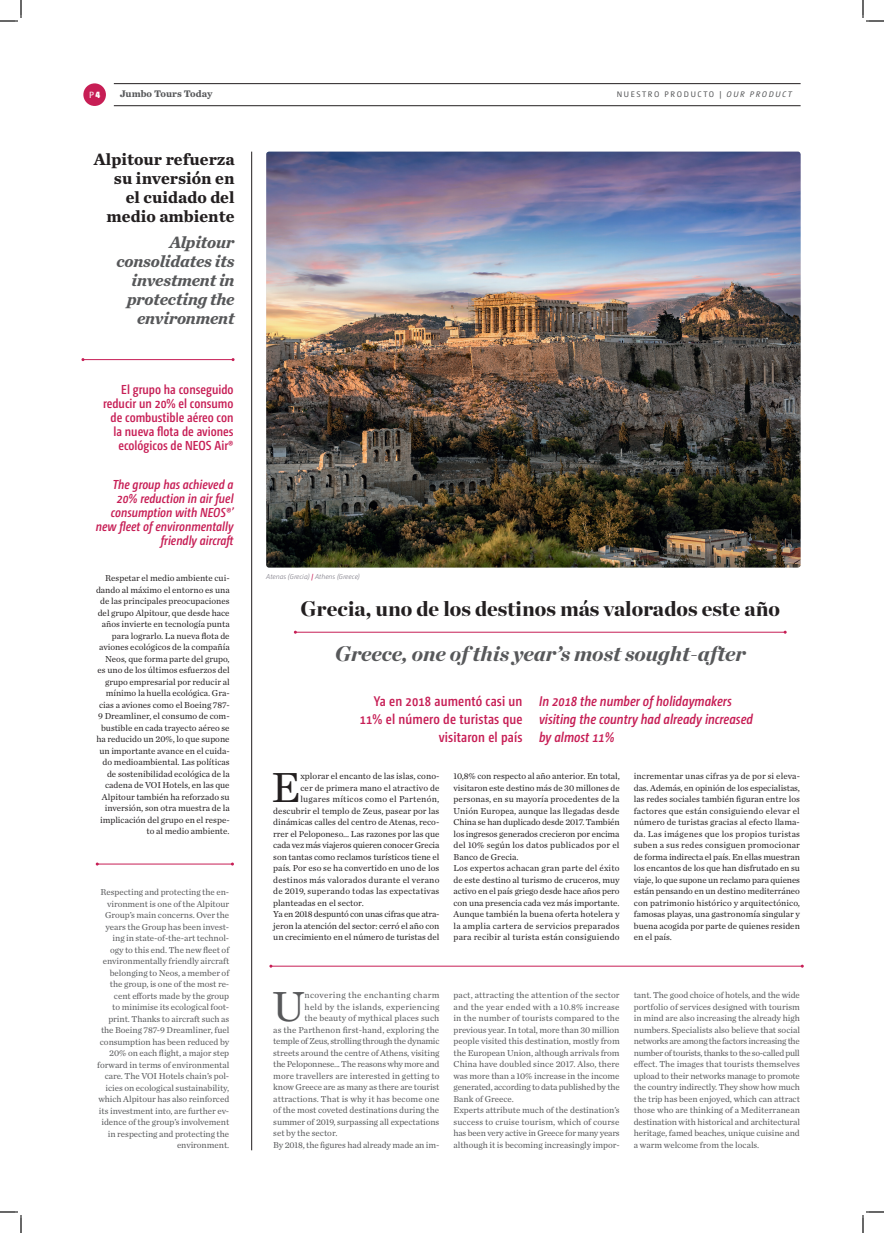
<style>
.page{position:relative;width:884px;height:1233px;background:#fff}
.page>*{position:absolute;margin:0;border:0;box-sizing:border-box;transform-origin:0 0}
.t1{font:44px "Chronicle Text G1";color:#231f20}
.t2{font:44px "Chronicle Text G1";color:#57585a}
.t3{font:900 21px "Chronicle Display";color:#231f20}
.t4{font:italic 900 21px "Chronicle Display";color:#57585a}
.t5{font:italic 700 17px/19px "Chronicle Text G1";letter-spacing:-.01em;color:#57585a;text-align:right}
.t6{font:700 17px/19px "Chronicle Text G1";color:#231f20;text-align:right}
.t7{font:italic 600 14px/18px "Camingo Dos Pro Cd";color:#c71e55}
.t8{font:600 14px/18px "Camingo Dos Pro Cd";letter-spacing:.01em;color:#c71e55;text-align:right}
.t9{font:italic 600 13px/14px "Camingo Dos Pro Cd";color:#c71e55;text-align:right}
.t10{font:600 13px/14px "Camingo Dos Pro Cd";color:#c71e55;text-align:right}
.t11{font:700 10px "Chronicle Text G1";color:#57585a}
.t12{font:9px/11.5px "Chronicle Text G1";color:#231f20}
.t13{font:9px/11.5px "Chronicle Text G1";letter-spacing:-.005em;color:#57585a}
.t14{font:9px "Chronicle Text G1";letter-spacing:-.025em;color:#57585a}
.t15{font:9px "Chronicle Text G1";letter-spacing:-.02em;color:#231f20}
.t16{font:9px "Chronicle Text G1";letter-spacing:.02em;color:#231f20}
.t17{font:9px "Chronicle Text G1";letter-spacing:.03em;color:#231f20}
.t18{font:9px "Chronicle Text G1";letter-spacing:.03em;color:#57585a}
.t19{font:9px "Chronicle Text G1";letter-spacing:.035em;color:#57585a}
.t20{font:9px "Camingo Dos Pro";color:#fff}
.t21{font:8px "Camingo Dos Pro";letter-spacing:.205em;color:#57585a}
.t22{font:italic 300 7px "Camingo Dos Pro";color:#726f7b}
.s1{font-weight:900}
.s2{font-weight:400;color:#c71e55}
.s3{font-style:italic}
</style>
<div class="page">
<img style="left:266px;top:152px;width:535px;height:415px">
<div style="left:83px;top:83px;width:23px;height:23px;background:#c71e55;border-radius:50%"></div>
<hr style="left:114px;top:105px;width:687px;height:1px;background:#231f20">
<hr style="left:114px;top:83px;width:687px;height:1px;background:#231f20">
<hr style="left:271px;top:965px;width:531px;height:1px;background:#c71e55">
<hr style="left:83px;top:359px;width:150px;height:1px;background:#c71e55">
<hr style="left:97px;top:863px;width:135px;height:1px;background:#c71e55">
<hr style="left:251px;top:152px;width:1px;height:998px;background:#231f20">
<hr style="left:295px;top:632px;width:490px;height:1px;background:#c71e55">
<svg style="left:0;top:0;width:22px;height:22px"></svg>
<svg style="left:0;top:1211px;width:22px;height:22px"></svg>
<svg style="left:862px;top:0;width:22px;height:22px"></svg>
<svg style="left:862px;top:1211px;width:22px;height:22px"></svg>
<p class="t20" style="left:89px;top:89px;width:13px">P<span class="s1">4</span></p>
<p class="t11" style="left:120px;top:86px;width:94px">Jumbo Tours Today</p>
<h3 class="t6" style="left:94px;top:148px;width:142px">Alpitour refuerza su inversión en<br>el cuidado del medio ambiente</h3>
<h3 class="t5" style="left:116px;top:232px;width:120px">Alpitour consolidates its investment in protecting the environment</h3>
<h3 class="t10" style="left:103px;top:382px;width:132px">El grupo ha conseguido reducir un 20% el consumo de combustible aéreo con la nueva flota de aviones ecológicos de NEOS Air®</h3>
<h3 class="t9" style="left:96px;top:477px;width:141px">The group has achieved a<br>20% reduction in air fuel consumption with NEOS®’ new fleet of environmentally friendly aircraft</h3>
<p class="t12" style="left:96px;top:572px;width:135px;text-align:right">Respetar el medio ambiente cui&shy;dando al máximo el entorno es una de las principales preocupaciones del grupo Alpitour, que desde hace años invierte en tecnología punta para lograrlo. La nueva flota de aviones ecológicos de la compañía<br>Neos, que forma parte del grupo, es uno de los últimos esfuerzos del grupo empresarial por reducir al mínimo la huella ecológica. Gra&shy;cias a aviones como el Boeing 787-<br>9 Dreamliner, el consumo de com&shy;bustible en cada trayecto aéreo se ha reducido un 20%, lo que supone un importante avance en el cuida&shy;do medioambiental. Las políticas de sostenibilidad ecológica de la cadena de VOI Hotels, en las que<br>Alpitour también ha reforzado su inversión, son otra muestra de la implicación del grupo en el respe&shy;to al medio ambiente.</p>
<p class="t13" style="left:97px;top:886px;width:133px;text-align:right">Respecting and protecting the en&shy;vironment is one of the Alpitour<br>Group’s main concerns. Over the years the Group has been invest&shy;ing in state-of-the-art technol&shy;ogy to this end. The new fleet of environmentally friendly aircraft belonging to Neos, a member of the group, is one of the most re&shy;cent efforts made by the group<br>to minimise its ecological foot&shy;print. Thanks to aircraft such as the Boeing 787-9 Dreamliner, fuel consumption has been reduced by<br>20% on each flight, a major step forward in terms of environmental care. The VOI Hotels chain’s pol&shy;icies on ecological sustainability, which Alpitour has also reinforced its investment into, are further ev&shy;idence of the group’s involvement in respecting and protecting the environment.</p>
<p class="t22" style="left:266px;top:573px;width:95px">Atenas (Grecia) <span class="s2">|</span> Athens (Greece)</p>
<p class="t21" style="left:617px;top:90px;width:177px">NUESTRO PRODUCTO | <span class="s3">OUR PRODUCT</span></p>
<h2 class="t3" style="left:301px;top:591px;width:481px">Grecia, uno de los destinos más valorados este año</h2>
<h2 class="t4" style="left:335px;top:636px;width:412px">Greece, one of this year’s most sought-after</h2>
<h3 class="t8" style="left:360px;top:692px;width:164px">Ya en 2018 aumentó casi un<br>11% el número de turistas que visitaron el país</h3>
<h3 class="t7" style="left:539px;top:692px;width:215px">In 2018 the number of holidaymakers visiting the country had already increased by almost 11%</h3>
<h1 class="t1" style="left:271px;top:754px;width:30px">E</h1>
<p class="t12" style="left:300px;top:770px;width:140px">xplorar el encanto de las islas, cono-</p>
<p class="t12" style="left:300px;top:781px;width:140px">cer de primera mano el atractivo de</p>
<p class="t17" style="left:300px;top:792px;width:140px">lugares míticos como el Partenón,</p>
<p class="t12" style="left:273px;top:804px;width:168px">descubrir el templo de Zeus, pasear por las</p>
<p class="t12" style="left:273px;top:816px;width:167px">dinámicas calles del centro de Atenas, reco-</p>
<p class="t12" style="left:273px;top:827px;width:168px">rrer el Peloponeso… Las razones por las que</p>
<p class="t15" style="left:273px;top:838px;width:168px">cada vez más viajeros quieren conocer Grecia</p>
<p class="t12" style="left:273px;top:850px;width:168px">son tantas como reclamos turísticos tiene el</p>
<p class="t12" style="left:273px;top:862px;width:167px">país. Por eso se ha convertido en uno de los</p>
<p class="t16" style="left:273px;top:873px;width:168px">destinos más valorados durante el verano</p>
<p class="t16" style="left:273px;top:884px;width:168px">de 2019, superando todas las expectativas</p>
<p class="t12" style="left:273px;top:896px;width:92px">planteadas en el sector.</p>
<p class="t15" style="left:273px;top:907px;width:168px">Ya en 2018 despuntó con unas cifras que atra-</p>
<p class="t12" style="left:273px;top:919px;width:168px">jeron la atención del sector: cerró el año con</p>
<p class="t12" style="left:273px;top:931px;width:167px">un crecimiento en el número de turistas del</p>
<p class="t12" style="left:454px;top:770px;width:168px">10,8% con respecto al año anterior. En total, visitaron este destino más de 30 millones de personas, en su mayoría procedentes de la Unión Europea, aunque las llegadas desde China se han duplicado desde 2017. También los ingresos generados crecieron por encima del 10% según los datos publicados por el Banco de Grecia.<br>Los expertos achacan gran parte del éxito de este destino al turismo de cruceros, muy activo en el país griego desde hace años pero con una presencia cada vez más importante.<br>Aunque también la buena oferta hotelera y la amplia cartera de servicios preparados para recibir al turista están consiguiendo</p>
<p class="t12" style="left:634px;top:770px;width:168px;text-align:justify">incrementar unas cifras ya de por si eleva&shy;das. Además, en opinión de los especialistas, las redes sociales también figuran entre los factores que están consiguiendo elevar el número de turistas gracias al efecto llama&shy;da. Las imágenes que los propios turistas suben a sus redes consiguen promocionar de forma indirecta el país. En ellas muestran los encantos de los que han disfrutado en su viaje, lo que supone un reclamo para quienes están pensando en un destino mediterráneo con patrimonio histórico y arquitectónico, famosas playas, una gastronomía singular y buena acogida por parte de quienes residen en el país.</p>
<h1 class="t2" style="left:272px;top:973px;width:34px">U</h1>
<p class="t19" style="left:305px;top:988px;width:136px">ncovering the enchanting charm</p>
<p class="t18" style="left:305px;top:999px;width:136px">held by the islands, experiencing</p>
<p class="t13" style="left:305px;top:1011px;width:136px">the beauty of mythical places such</p>
<p class="t13" style="left:273px;top:1023px;width:167px">as the Parthenon first-hand, exploring the</p>
<p class="t14" style="left:273px;top:1034px;width:168px">temple of Zeus, strolling through the dynamic</p>
<p class="t13" style="left:273px;top:1046px;width:168px">streets around the centre of Athens, visiting</p>
<p class="t14" style="left:273px;top:1057px;width:168px">the Peloponnese... The reasons why more and</p>
<p class="t13" style="left:273px;top:1069px;width:168px">more travellers are interested in getting to</p>
<p class="t13" style="left:273px;top:1080px;width:168px">know Greece are as many as there are tourist</p>
<p class="t13" style="left:273px;top:1092px;width:168px">attractions. That is why it has become one</p>
<p class="t13" style="left:273px;top:1103px;width:167px">of the most coveted destinations during the</p>
<p class="t13" style="left:273px;top:1115px;width:168px">summer of 2019, surpassing all expectations</p>
<p class="t13" style="left:273px;top:1126px;width:66px">set by the sector.</p>
<p class="t13" style="left:273px;top:1138px;width:168px">By 2018, the figures had already made an im-</p>
<p class="t13" style="left:454px;top:988px;width:168px">pact, attracting the attention of the sector and the year ended with a 10.8% increase in the number of tourists compared to the previous year. In total, more than 30 million people visited this destination, mostly from the European Union, although arrivals from China have doubled since 2017. Also, there was more than a 10% increase in the income generated, according to data published by the Bank of Greece.<br>Experts attribute much of the destination’s success to cruise tourism, which of course has been very active in Greece for many years although it is becoming increasingly impor-</p>
<p class="t13" style="left:634px;top:988px;width:168px;text-align:justify">tant. The good choice of hotels, and the wide portfolio of services designed with tourism in mind are also increasing the already high numbers. Specialists also believe that social networks are among the factors increasing the number of tourists, thanks to the so-called pull effect. The images that tourists themselves upload to their networks manage to promote the country indirectly. They show how much the trip has been enjoyed, which can attract those who are thinking of a Mediterranean destination with historical and architectural heritage, famed beaches, unique cuisine and a warm welcome from the locals.</p>
</div>
